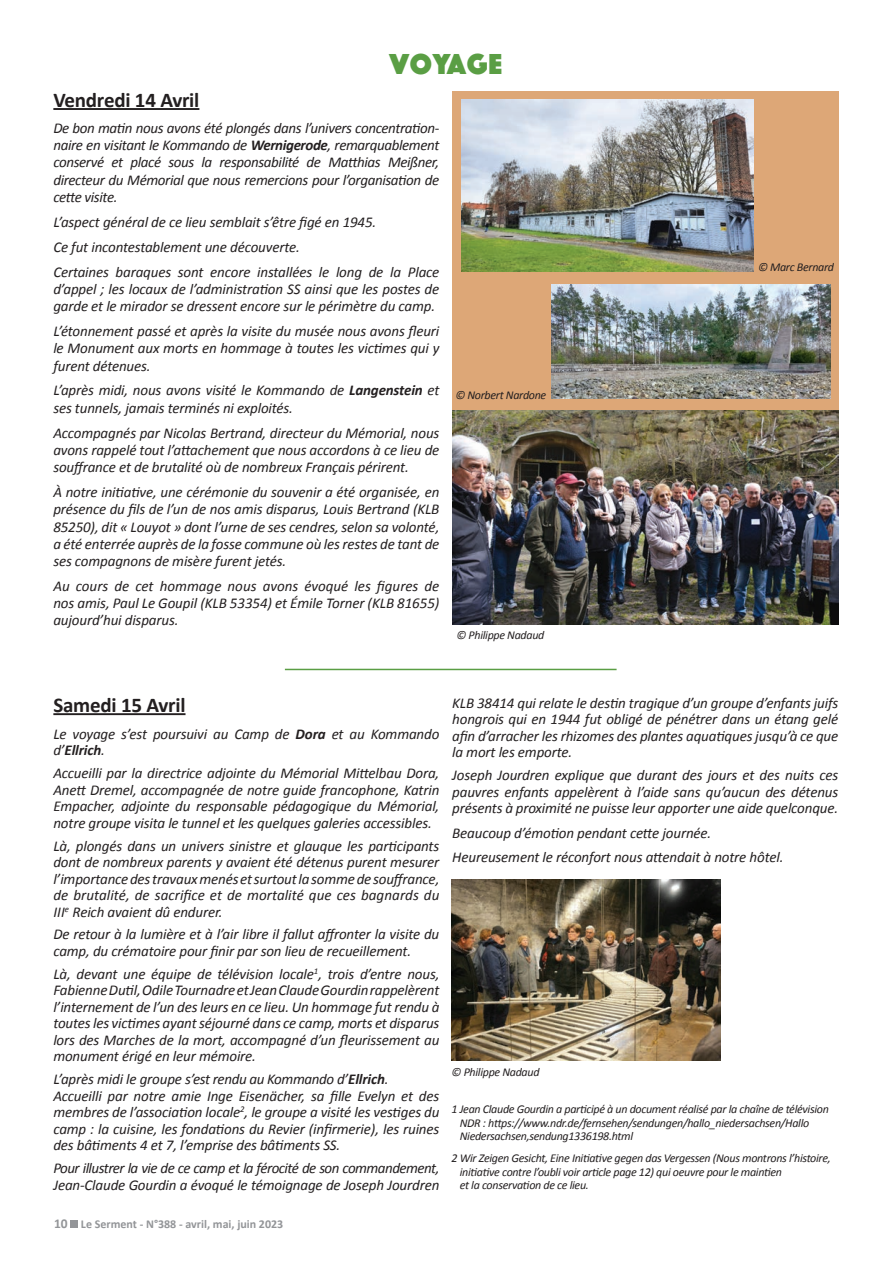
<style>
.page{position:relative;width:893px;height:1263px;background:#fff}
.page>*{position:absolute;margin:0;border:0;box-sizing:border-box;transform-origin:0 0}
.t1{font:30px "Phosphate Solid";letter-spacing:.025em;color:#5a9e44}
.t2{font:700 21px "Calibri";letter-spacing:-.01em;color:#231f20}
.t3{font:italic 15px/16.5px "Calibri";letter-spacing:-.01em;color:#231f20;text-align:justify}
.t4{font:italic 15px/16.5px "Calibri";letter-spacing:-.03em;color:#231f20}
.t5{font:italic 12px/13.5px "Calibri";letter-spacing:-.025em;color:#231f20}
.t6{font:700 12px "Calibri";color:#939598}
.s1{font-weight:700}
.s2{font-size:13.5px}
</style>
<div class="page">
<div style="left:71px;top:1220px;width:7px;height:7px;background:#939598"></div>
<div style="left:452px;top:91px;width:387px;height:504px;background:#dda777"></div>
<hr style="left:53px;top:108px;width:146px;height:2px;background:#231f20">
<img style="left:551px;top:285px;width:279px;height:113px">
<img style="left:461px;top:99px;width:293px;height:172px">
<hr style="left:53px;top:713px;width:133px;height:2px;background:#231f20">
<img style="left:452px;top:411px;width:387px;height:214px">
<hr style="left:285px;top:669px;width:332px;height:1px;background:#5a9e44">
<img style="left:452px;top:879px;width:268px;height:182px">
<p class="t1" style="left:389px;top:43px;width:114px">VOYAGE</p>
<p class="t2" style="left:53px;top:87px;width:148px">Vendredi 14 Avril</p>
<p class="t3" style="left:53px;top:119px;width:388px;line-height:17.2px">De bon matin nous avons été plongés dans l’univers concentration&shy;naire en visitant le Kommando de <span class="s1">Wernigerode</span>, remarquablement conservé et placé sous la responsabilité de Matthias Meißner, directeur du Mémorial que nous remercions pour l’organisation de cette visite.</p>
<p class="t3" style="left:53px;top:213px;width:324px">L’aspect général de ce lieu semblait s’être figé en 1945.</p>
<p class="t3" style="left:53px;top:238px;width:248px">Ce fut incontestablement une découverte.</p>
<p class="t3" style="left:53px;top:262px;width:388px;line-height:17.2px">Certaines baraques sont encore installées le long de la Place d’appel ; les locaux de l’administration SS ainsi que les postes de garde et le mirador se dressent encore sur le périmètre du camp.</p>
<p class="t3" style="left:53px;top:322px;width:388px;line-height:17.2px">L’étonnement passé et après la visite du musée nous avons fleuri le Monument aux morts en hommage à toutes les victimes qui y furent détenues.</p>
<p class="t3" style="left:53px;top:381px;width:388px;line-height:17.2px">L’après midi, nous avons visité le Kommando de <span class="s1">Langenstein</span> et ses tunnels, jamais terminés ni exploités.</p>
<p class="t3" style="left:53px;top:423px;width:388px;line-height:17.2px">Accompagnés par Nicolas Bertrand, directeur du Mémorial, nous avons rappelé tout l’attachement que nous accordons à ce lieu de souffrance et de brutalité où de nombreux Français périrent.</p>
<p class="t3" style="left:53px;top:483px;width:388px;line-height:17.2px">À notre initiative, une cérémonie du souvenir a été organisée, en présence du fils de l’un de nos amis disparus, Louis Bertrand (KLB 85250), dit « Louyot » dont l’urne de ses cendres, selon sa volonté, a été enterrée auprès de la fosse commune où les restes de tant de ses compagnons de misère furent jetés.</p>
<p class="t3" style="left:53px;top:577px;width:388px;line-height:17.2px">Au cours de cet hommage nous avons évoqué les figures de nos amis, Paul Le Goupil (KLB 53354) et Émile Torner (KLB 81655) aujourd’hui disparus.</p>
<p class="t5" style="left:455px;top:388px;width:92px">© Norbert Nardone</p>
<p class="t5" style="left:456px;top:628px;width:89px">© Philippe Nadaud</p>
<p class="t5" style="left:758px;top:260px;width:78px">© Marc Bernard</p>
<p class="t2" style="left:53px;top:692px;width:134px">Samedi 15 Avril</p>
<p class="t3" style="left:53px;top:725px;width:388px">Le voyage s’est poursuivi au Camp de <span class="s1">Dora</span> et au Kommando d’<span class="s1">Ellrich</span>.</p>
<p class="t3" style="left:53px;top:764px;width:388px">Accueilli par la directrice adjointe du Mémorial Mittelbau Dora, Anett Dremel, accompagnée de notre guide francophone, Katrin Empacher, adjointe du responsable pédagogique du Mémorial, notre groupe visita le tunnel et les quelques galeries accessibles.</p>
<p class="t3" style="left:53px;top:837px;width:388px">Là, plongés dans un univers sinistre et glauque les participants dont de nombreux parents y avaient été détenus purent mesurer l’importance des travaux menés et surtout la somme de souffrance, de brutalité, de sacrifice et de mortalité que ces bagnards du III<sup>e</sup> Reich avaient dû endurer.</p>
<p class="t3" style="left:53px;top:926px;width:387px">De retour à la lumière et à l’air libre il fallut affronter la visite du camp, du crématoire pour finir par son lieu de recueillement.</p>
<p class="t3" style="left:53px;top:965px;width:388px">Là, devant une équipe de télévision locale<sup>1</sup>, trois d’entre nous, Fabienne Dutil, Odile Tournadre et Jean Claude Gourdin rappelèrent l’internement de l’un des leurs en ce lieu. Un hommage fut rendu à toutes les victimes ayant séjourné dans ce camp, morts et disparus lors des Marches de la mort, accompagné d’un fleurissement au monument érigé en leur mémoire.</p>
<p class="t3" style="left:53px;top:1070px;width:337px">L’après midi le groupe s’est rendu au Kommando d’<span class="s1">Ellrich</span>.</p>
<p class="t3" style="left:53px;top:1087px;width:388px">Accueilli par notre amie Inge Eisenächer, sa fille Evelyn et des membres de l’association locale<sup>2</sup>, le groupe a visité les vestiges du camp : la cuisine, les fondations du Revier (infirmerie), les ruines des bâtiments 4 et 7, l’emprise des bâtiments SS.</p>
<p class="t4" style="left:53px;top:1159px;width:388px">Pour illustrer la vie de ce camp et la férocité de son commandement,<br>Jean-Claude Gourdin a évoqué le témoignage de Joseph Jourdren</p>
<p class="t6" style="left:54px;top:1216px;width:231px"><span class="s2">10</span> Le Serment - N°388 - avril, mai, juin 2023</p>
<p class="t3" style="left:452px;top:694px;width:388px">KLB 38414 qui relate le destin tragique d’un groupe d’enfants juifs hongrois qui en 1944 fut obligé de pénétrer dans un étang gelé afin d’arracher les rhizomes des plantes aquatiques jusqu’à ce que la mort les emporte.</p>
<p class="t3" style="left:452px;top:766px;width:388px">Joseph Jourdren explique que durant des jours et des nuits ces pauvres enfants appelèrent à l’aide sans qu’aucun des détenus présents à proximité ne puisse leur apporter une aide quelconque.</p>
<p class="t3" style="left:452px;top:824px;width:261px">Beaucoup d’émotion pendant cette journée.</p>
<p class="t3" style="left:452px;top:848px;width:333px">Heureusement le réconfort nous attendait à notre hôtel.</p>
<p class="t5" style="left:452px;top:1065px;width:89px">© Philippe Nadaud</p>
<p class="t5" style="left:460px;top:1102px;width:371px;text-indent:-8px">1 Jean Claude Gourdin a participé à un document réalisé par la chaîne de télévision<br>NDR : https://www.ndr.de/fernsehen/sendungen/hallo_niedersachsen/Hallo<br>Niedersachsen,sendung1336198.html</p>
<p class="t5" style="left:460px;top:1151px;width:373px;text-indent:-8px">2 Wir Zeigen Gesicht, Eine Initiative gegen das Vergessen (Nous montrons l’histoire, initiative contre l’oubli voir article page 12) qui oeuvre pour le maintien<br>et la conservation de ce lieu.</p>
</div>
